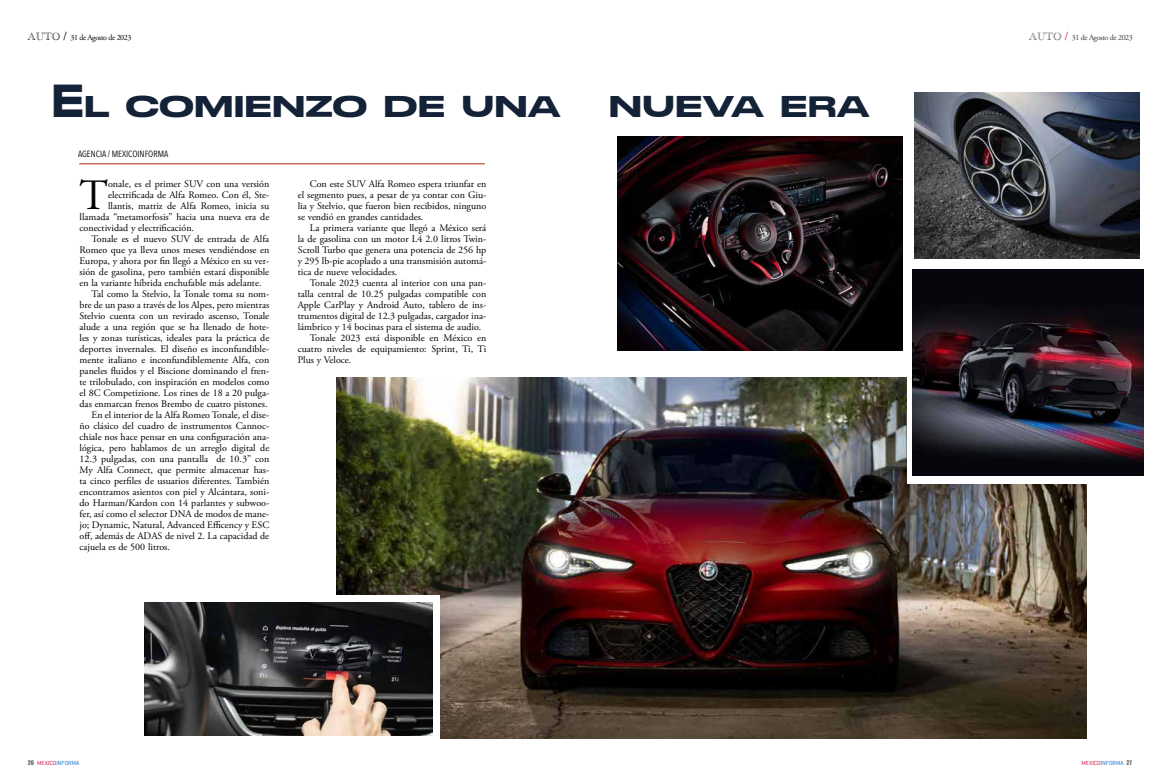
<style>
.page{position:relative;width:1163px;height:780px;background:#fff}
.page>*{position:absolute;margin:0;border:0;box-sizing:border-box;transform-origin:0 0}
.t1{font:43.2px "Adobe Garamond Pro";color:#000}
.t2{font:30px "Stretch Pro";color:#132236}
.t3{font:10px/11px "Adobe Garamond Pro";color:#000;text-align:justify}
.t4{font:9px "Avenir Next Condensed";color:#000}
.t5{font:8px "Adobe Garamond Pro";letter-spacing:-.05em;color:#000}
.t6{font:8px "Adobe Garamond Pro";letter-spacing:-.05em;color:#3c3c3b}
.t7{font:6px "Geogrotesque";color:#06c}
.t8{font:6px "Impact";color:#706f6f}
.s1{font-family:"Academy Engraved Let Plain";font-size:11px}
.s2{font-size:12px}
.s3{font-size:12px;color:#e61e3c}
.s4{font-size:46.2px}
.s5{color:#c03}
.s6{font-family:"Impact";color:#706f6f}
</style>
<div class="page">
<hr style="left:79px;top:163px;width:405px;height:1px;background:#b02b08">
<img style="left:336px;top:377px;width:750px;height:362px">
<img style="left:617px;top:136px;width:285px;height:215px">
<img style="left:914px;top:92px;width:225px;height:167px">
<div style="left:906px;top:364px;width:249px;height:119px;background:#fff"></div>
<div style="left:191px;top:595px;width:249px;height:147px;background:#fff"></div>
<img style="left:912px;top:269px;width:230px;height:206px">
<img style="left:145px;top:602px;width:288px;height:133px">
<p class="t5" style="left:28px;top:32px;width:105px"><span class="s1">AUTO</span> <span class="s2">/</span> 31 de Agosto de 2023</p>
<p class="t6" style="left:1028px;top:32px;width:105px"><span class="s1">AUTO</span> <span class="s3">/</span> 31 de Agosto de 2023</p>
<h2 class="t2" style="left:52px;top:85px;width:510px"><span class="s4">E</span>L COMIENZO DE UNA</h2>
<h2 class="t2" style="left:608px;top:85px;width:262px">NUEVA ERA</h2>
<p class="t4" style="left:78px;top:146px;width:92px">AGENCIA / MEXICOINFORMA</p>
<h1 class="t1" style="left:80px;top:169px;width:30px">T</h1>
<p class="t3" style="left:108px;top:179px;width:163px">onale, es el primer SUV con una versión</p>
<p class="t3" style="left:108px;top:190px;width:163px">electrificada de Alfa Romeo. Con él, Ste-</p>
<p class="t3" style="left:108px;top:201px;width:163px">llantis, matriz de Alfa Romeo, inicia su</p>
<p class="t3" style="left:79px;top:212px;width:191px">llamada “metamorfosis” hacia una nueva era de</p>
<p class="t3" style="left:79px;top:223px;width:116px">conectividad y electrificación.</p>
<p class="t3" style="left:91px;top:234px;width:179px">Tonale es el nuevo SUV de entrada de Alfa</p>
<p class="t3" style="left:79px;top:245px;width:191px">Romeo que ya lleva unos meses vendiéndose en</p>
<p class="t3" style="left:79px;top:256px;width:191px">Europa, y ahora por fin llegó a México en su ver-</p>
<p class="t3" style="left:79px;top:267px;width:191px">sión de gasolina, pero también estará disponible</p>
<p class="t3" style="left:79px;top:278px;width:183px">en la variante híbrida enchufable más adelante.</p>
<p class="t3" style="left:91px;top:289px;width:179px">Tal como la Stelvio, la Tonale toma su nom-</p>
<p class="t3" style="left:79px;top:300px;width:191px">bre de un paso a través de los Alpes, pero mientras</p>
<p class="t3" style="left:79px;top:311px;width:191px">Stelvio cuenta con un revirado ascenso, Tonale</p>
<p class="t3" style="left:79px;top:322px;width:191px">alude a una región que se ha llenado de hote-</p>
<p class="t3" style="left:79px;top:333px;width:191px">les y zonas turísticas, ideales para la práctica de</p>
<p class="t3" style="left:79px;top:344px;width:191px">deportes invernales. El diseño es inconfundible-</p>
<p class="t3" style="left:79px;top:355px;width:191px">mente italiano e inconfundiblemente Alfa, con</p>
<p class="t3" style="left:79px;top:366px;width:191px">paneles fluidos y el Biscione dominando el fren-</p>
<p class="t3" style="left:79px;top:377px;width:191px">te trilobulado, con inspiración en modelos como</p>
<p class="t3" style="left:79px;top:388px;width:191px">el 8C Competizione. Los rines de 18 a 20 pulga-</p>
<p class="t3" style="left:79px;top:399px;width:189px">das enmarcan frenos Brembo de cuatro pistones.</p>
<p class="t3" style="left:91px;top:410px;width:179px">En el interior de la Alfa Romeo Tonale, el dise-</p>
<p class="t3" style="left:79px;top:421px;width:191px">ño clásico del cuadro de instrumentos Cannoc-</p>
<p class="t3" style="left:79px;top:432px;width:191px">chiale nos hace pensar en una configuración ana-</p>
<p class="t3" style="left:79px;top:443px;width:191px">lógica, pero hablamos de un arreglo digital de</p>
<p class="t3" style="left:79px;top:454px;width:191px">12.3 pulgadas, con una pantalla de 10.3” con</p>
<p class="t3" style="left:79px;top:465px;width:191px">My Alfa Connect, que permite almacenar has-</p>
<p class="t3" style="left:79px;top:476px;width:191px">ta cinco perfiles de usuarios diferentes. También</p>
<p class="t3" style="left:79px;top:487px;width:191px">encontramos asientos con piel y Alcántara, soni-</p>
<p class="t3" style="left:79px;top:498px;width:191px">do Harman/Kardon con 14 parlantes y subwoo-</p>
<p class="t3" style="left:79px;top:509px;width:191px">fer, así como el selector DNA de modos de mane-</p>
<p class="t3" style="left:79px;top:520px;width:191px">jo; Dynamic, Natural, Advanced Efficency y ESC</p>
<p class="t3" style="left:79px;top:531px;width:191px">off, además de ADAS de nivel 2. La capacidad de</p>
<p class="t3" style="left:79px;top:542px;width:92px">cajuela es de 500 litros.</p>
<p class="t3" style="left:298px;top:179px;width:190px;text-indent:12px">Con este SUV Alfa Romeo espera triunfar en el segmento pues, a pesar de ya contar con Giu&shy;lia y Stelvio, que fueron bien recibidos, ninguno se vendió en grandes cantidades.</p>
<p class="t3" style="left:298px;top:223px;width:190px;text-indent:12px">La primera variante que llegó a México será la de gasolina con un motor L4 2.0 litros Twin-Scroll Turbo que genera una potencia de 256 hp y 295 lb-pie acoplado a una transmisión automá&shy;tica de nueve velocidades.</p>
<p class="t3" style="left:310px;top:278px;width:178px">Tonale 2023 cuenta al interior con una pan-</p>
<p class="t3" style="left:298px;top:289px;width:190px">talla central de 10.25 pulgadas compatible con</p>
<p class="t3" style="left:298px;top:300px;width:190px">Apple CarPlay y Android Auto, tablero de ins-</p>
<p class="t3" style="left:298px;top:311px;width:190px">trumentos digital de 12.3 pulgadas, cargador ina-</p>
<p class="t3" style="left:298px;top:322px;width:185px">lámbrico y 14 bocinas para el sistema de audio.</p>
<p class="t3" style="left:310px;top:333px;width:178px">Tonale 2023 está disponible en México en</p>
<p class="t3" style="left:298px;top:344px;width:190px">cuatro niveles de equipamiento: Sprint, Ti, Ti</p>
<p class="t3" style="left:298px;top:355px;width:55px">Plus y Veloce.</p>
<p class="t8" style="left:28px;top:758px;width:8px">26</p>
<p class="t7" style="left:37px;top:759px;width:44px"><span class="s5">MEXICO</span>INFORMA</p>
<p class="t7" style="left:1081px;top:759px;width:52px"><span class="s5">MEXICO</span>INFORMA <span class="s6">27</span></p>
</div>
